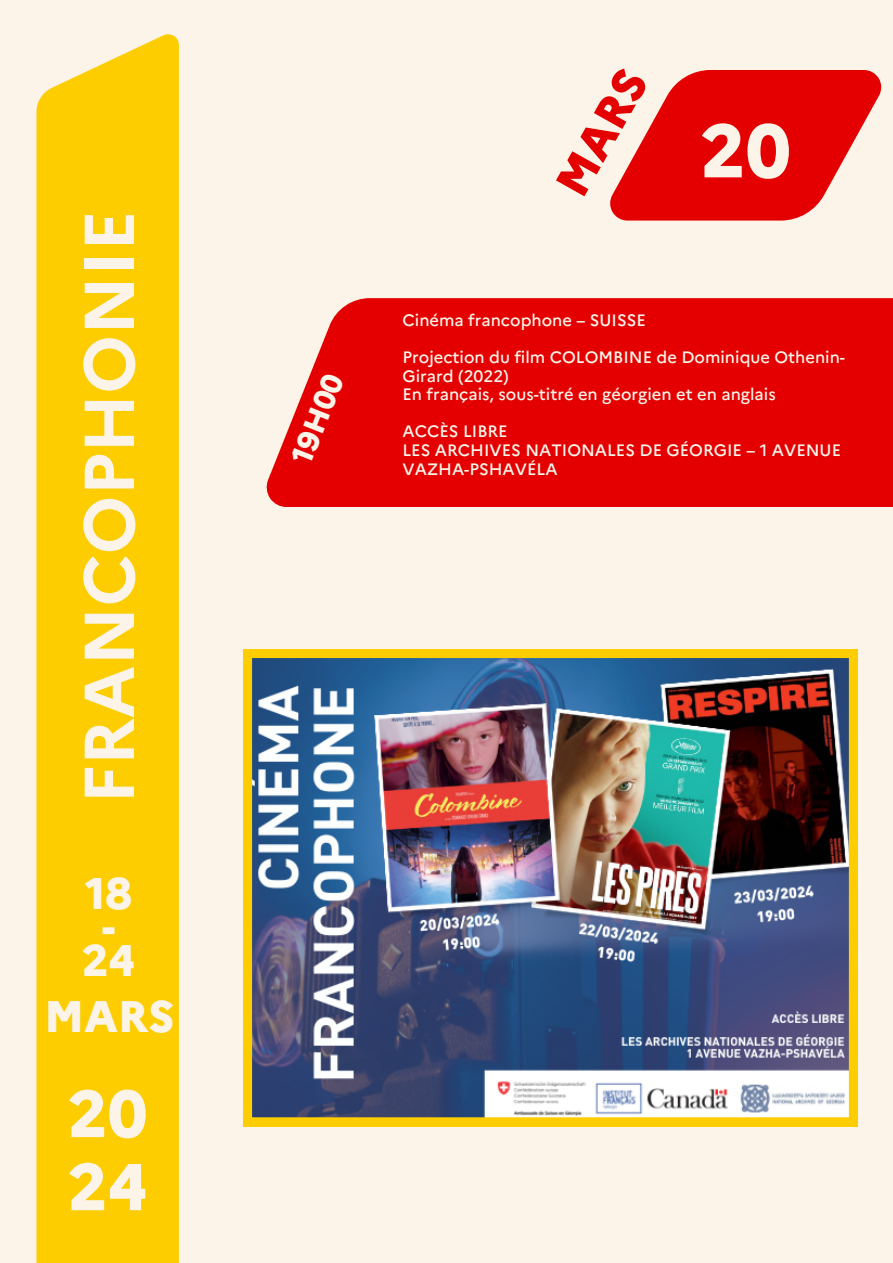
<style>
.page{position:relative;width:893px;height:1263px;background:#fcf4e9}
.page>*{position:absolute;margin:0;border:0;box-sizing:border-box;transform-origin:0 0}
.t1{font:800 75px "Marianne";color:#fcf4e9}
.t2{font:700 70.5px "Marianne";color:#fcf4e9}
.t3{font:800 66px/73.1px "Marianne";color:#fcf4e9}
.t4{font:800 46.5px "Marianne";color:#e40001}
.t5{font:800 44.25px/33.2px "Marianne";color:#fcf4e9;text-align:center}
.t6{font:800 30px "Marianne";color:#fcf4e9}
.t7{font:500 16.5px/18.6px "Marianne";color:#fcf4e9}
</style>
<div class="page">
<div style="left:36px;top:34px;width:143px;height:1229px;background:#fdcd00"></div>
<svg style="left:610px;top:70px;width:271px;height:151px"></svg>
<div style="left:266px;top:298px;width:627px;height:209px;background:#e40001"></div>
<img style="left:243px;top:649px;width:615px;height:477px">
<h2 class="t2" style="left:54px;top:804px;width:595px;rotate:-90deg">FRANCOPHONIE</h2>
<h3 class="t5" style="left:82px;top:873px;width:55px">18 -<br>24</h3>
<h3 class="t5" style="left:44px;top:995px;width:132px">MARS</h3>
<h3 class="t3" style="left:68px;top:1071px;width:81px">20<br>24</h3>
<h3 class="t6" style="left:278px;top:453px;width:95px;rotate:-68deg">19H00</h3>
<h3 class="t4" style="left:536px;top:175px;width:138px;rotate:-61deg">MARS</h3>
<h1 class="t1" style="left:700px;top:92px;width:91px">20</h1>
<p class="t7" style="left:402px;top:309px;width:245px">Cinéma francophone – SUISSE</p>
<p class="t7" style="left:402px;top:347px;width:444px">Projection du film COLOMBINE de Dominique Othenin-<br>Girard (2022)<br>En français, sous-titré en géorgien et en anglais</p>
<p class="t7" style="left:402px;top:421px;width:440px">ACCÈS LIBRE<br>LES ARCHIVES NATIONALES DE GÉORGIE – 1 AVENUE<br>VAZHA-PSHAVÉLA</p>
</div>
